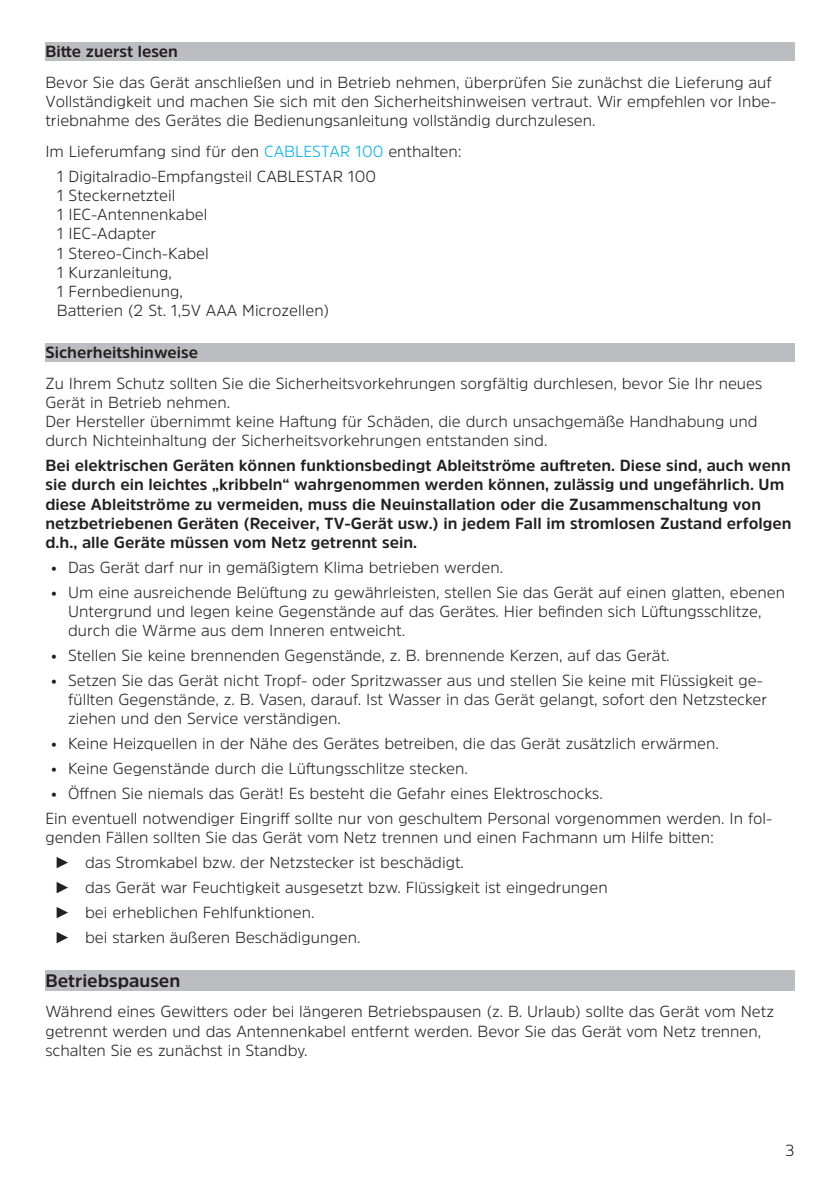
<style>
.page{position:relative;width:840px;height:1191px;background:#fff}
.page>*{position:absolute;margin:0;border:0;box-sizing:border-box;transform-origin:0 0}
.Überschrift_Fett{font:700 18px "Amsi Pro";color:#231f20}
.t1{font:300 16px/19.2px "Amsi Pro";color:#231f20}
.Überschrift_Fett-2{font:700 16px/19.2px "Amsi Pro";color:#231f20}
.s1{color:#00aeef}
.s2{font-family:"Arial Narrow";font-weight:400}
</style>
<div class="page">
<div style="left:45px;top:43px;width:749px;height:18px;background:#bcbdc0"></div>
<div style="left:45px;top:343px;width:749px;height:19px;background:#bcbdc0"></div>
<div style="left:45px;top:970px;width:749px;height:21px;background:#bcbdc0"></div>
<p class="Überschrift_Fett-2" style="left:45px;top:42px;width:134px">Bitte zuerst lesen</p>
<p class="t1" style="left:45px;top:72px;width:732px">Bevor Sie das Gerät anschließen und in Betrieb nehmen, überprüfen Sie zunächst die Lieferung auf<br>Vollständigkeit und machen Sie sich mit den Sicherheitshinweisen vertraut. Wir empfehlen vor Inbe&shy;triebnahme des Gerätes die Bedienungsanleitung vollständig durchzulesen.</p>
<p class="t1" style="left:45px;top:141px;width:417px">Im Lieferumfang sind für den <span class="s1">CABLESTAR 100</span> enthalten:</p>
<p class="t1" style="left:57px;top:166px;width:321px">1 Digitalradio-Empfangsteil CABLESTAR 100</p>
<p class="t1" style="left:57px;top:185px;width:120px">1 Steckernetzteil</p>
<p class="t1" style="left:57px;top:204px;width:152px">1 IEC-Antennenkabel</p>
<p class="t1" style="left:57px;top:224px;width:101px">1 IEC-Adapter</p>
<p class="t1" style="left:57px;top:243px;width:153px">1 Stereo-Cinch-Kabel</p>
<p class="t1" style="left:57px;top:262px;width:117px">1 Kurzanleitung,</p>
<p class="t1" style="left:57px;top:281px;width:127px">1 Fernbedienung,</p>
<p class="t1" style="left:57px;top:300px;width:274px">Batterien (2 St. 1,5V AAA Microzellen)</p>
<p class="Überschrift_Fett-2" style="left:45px;top:342px;width:154px">Sicherheitshinweise</p>
<p class="t1" style="left:45px;top:373px;width:718px">Zu Ihrem Schutz sollten Sie die Sicherheitsvorkehrungen sorgfältig durchlesen, bevor Sie Ihr neues<br>Gerät in Betrieb nehmen.</p>
<p class="t1" style="left:45px;top:411px;width:713px">Der Hersteller übernimmt keine Haftung für Schäden, die durch unsachgemäße Handhabung und durch Nichteinhaltung der Sicherheitsvorkehrungen entstanden sind.</p>
<p class="Überschrift_Fett-2" style="left:45px;top:455px;width:747px">Bei elektrischen Geräten können funktionsbedingt Ableitströme auftreten. Diese sind, auch wenn sie durch ein leichtes „kribbeln“ wahrgenommen werden können, zulässig und ungefährlich. Um diese Ableitströme zu vermeiden, muss die Neuinstallation oder die Zusammenschaltung von netzbetriebenen Geräten (Receiver, TV-Gerät usw.) in jedem Fall im stromlosen Zustand erfolgen d.h., alle Geräte müssen vom Netz getrennt sein.</p>
<p class="t1" style="left:51px;top:557px;width:453px">• Das Gerät darf nur in gemäßigtem Klima betrieben werden.</p>
<p class="t1" style="left:68px;top:582px;width:718px;text-indent:-17px">• Um eine ausreichende Belüftung zu gewährleisten, stellen Sie das Gerät auf einen glatten, ebenen<br>Untergrund und legen keine Gegenstände auf das Gerätes. Hier befinden sich Lüftungsschlitze, durch die Wärme aus dem Inneren entweicht.</p>
<p class="t1" style="left:51px;top:645px;width:619px">• Stellen Sie keine brennenden Gegenstände, z. B. brennende Kerzen, auf das Gerät.</p>
<p class="t1" style="left:68px;top:670px;width:700px;text-indent:-17px">• Setzen Sie das Gerät nicht Tropf- oder Spritzwasser aus und stellen Sie keine mit Flüssigkeit ge&shy;füllten Gegenstände, z. B. Vasen, darauf. Ist Wasser in das Gerät gelangt, sofort den Netzstecker ziehen und den Service verständigen.</p>
<p class="t1" style="left:51px;top:733px;width:669px">• Keine Heizquellen in der Nähe des Gerätes betreiben, die das Gerät zusätzlich erwärmen.</p>
<p class="t1" style="left:51px;top:758px;width:418px">• Keine Gegenstände durch die Lüftungsschlitze stecken.</p>
<p class="t1" style="left:51px;top:783px;width:553px">• Öffnen Sie niemals das Gerät! Es besteht die Gefahr eines Elektroschocks.</p>
<p class="t1" style="left:45px;top:808px;width:728px">Ein eventuell notwendiger Eingriff sollte nur von geschultem Personal vorgenommen werden. In fol&shy;genden Fällen sollten Sie das Gerät vom Netz trennen und einen Fachmann um Hilfe bitten:</p>
<p class="t1" style="left:57px;top:852px;width:408px"><span class="s2">►</span> das Stromkabel bzw. der Netzstecker ist beschädigt.</p>
<p class="t1" style="left:57px;top:877px;width:552px"><span class="s2">►</span> das Gerät war Feuchtigkeit ausgesetzt bzw. Flüssigkeit ist eingedrungen</p>
<p class="t1" style="left:57px;top:902px;width:259px"><span class="s2">►</span> bei erheblichen Fehlfunktionen.</p>
<p class="t1" style="left:57px;top:927px;width:305px"><span class="s2">►</span> bei starken äußeren Beschädigungen.</p>
<p class="Überschrift_Fett" style="left:45px;top:968px;width:136px">Betriebspausen</p>
<p class="t1" style="left:45px;top:1001px;width:729px">Während eines Gewitters oder bei längeren Betriebspausen (z. B. Urlaub) sollte das Gerät vom Netz getrennt werden und das Antennenkabel entfernt werden. Bevor Sie das Gerät vom Netz trennen, schalten Sie es zunächst in Standby.</p>
<p class="t1" style="left:785px;top:1140px;width:11px">3</p>
</div>
